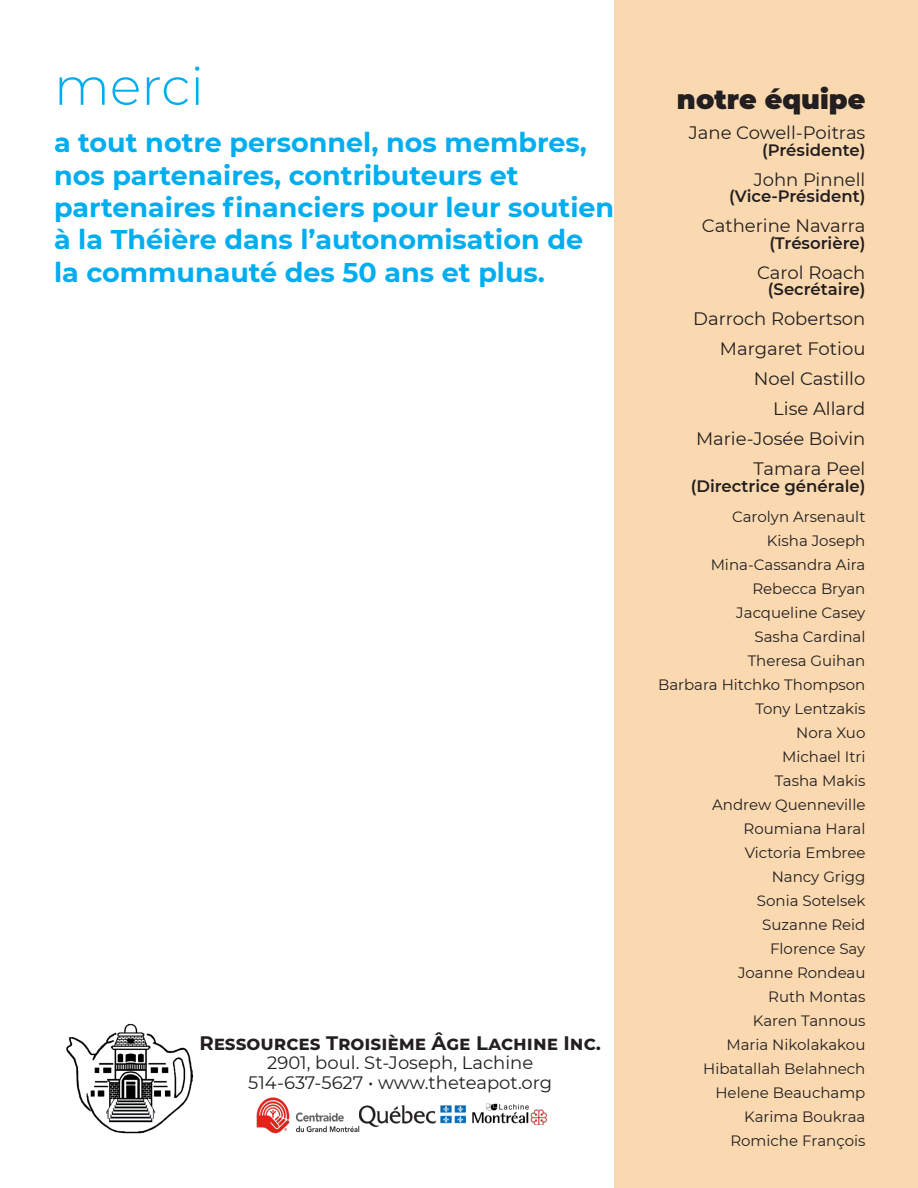
<style>
.page{position:relative;width:918px;height:1188px;background:#fff}
.page>*{position:absolute;margin:0;border:0;box-sizing:border-box;transform-origin:0 0}
.t1{font:300 52.5px "Montserrat";color:#00aeef}
.t2{font:700 27px/32.4px "Montserrat";color:#00aeef}
.t3{font:900 27px "Montserrat";color:#231f20}
.t4{font:700 19.5px "Montserrat";color:#231f20}
.t5{font:18px "Montserrat";color:#231f20}
.t6{font:600 16.5px "Montserrat";color:#231f20}
.t7{font:15px "Montserrat";color:#231f20}
</style>
<div class="page">
<img style="left:256px;top:1097px;width:104px;height:37px">
<img style="left:359px;top:1103px;width:107px;height:25px">
<img style="left:472px;top:1103px;width:75px;height:21px">
<img style="left:67px;top:1023px;width:125px;height:111px">
<div style="left:614px;top:1px;width:304px;height:1187px;background:#fad9b1"></div>
<p class="t1" style="left:54px;top:51px;width:152px">merci</p>
<p class="t2" style="left:54px;top:125px;width:562px">a tout notre personnel, nos membres, nos partenaires, contributeurs et partenaires financiers pour leur soutien à la Théière dans l’autonomisation de la communauté des 50 ans et plus.</p>
<p class="t4" style="left:199px;top:1029px;width:403px">Ressources Troisième Âge Lachine Inc.</p>
<p class="t5" style="left:267px;top:1051px;width:268px">2901, boul. St-Joseph, Lachine</p>
<p class="t5" style="left:248px;top:1070px;width:305px">514-637-5627 • www.theteapot.org</p>
<p class="t3" style="left:677px;top:79px;width:190px">notre équipe</p>
<p class="t5" style="left:689px;top:121px;width:178px">Jane Cowell-Poitras</p>
<p class="t6" style="left:762px;top:138px;width:105px">(Présidente)</p>
<p class="t5" style="left:754px;top:167px;width:113px">John Pinnell</p>
<p class="t6" style="left:729px;top:185px;width:138px">(Vice-Président)</p>
<p class="t5" style="left:702px;top:214px;width:165px">Catherine Navarra</p>
<p class="t6" style="left:769px;top:231px;width:98px">(Trésorière)</p>
<p class="t5" style="left:757px;top:260px;width:110px">Carol Roach</p>
<p class="t6" style="left:768px;top:278px;width:99px">(Secrétaire)</p>
<p class="t5" style="left:693px;top:307px;width:174px">Darroch Robertson</p>
<p class="t5" style="left:720px;top:337px;width:147px">Margaret Fotiou</p>
<p class="t5" style="left:754px;top:367px;width:113px">Noel Castillo</p>
<p class="t5" style="left:773px;top:397px;width:94px">Lise Allard</p>
<p class="t5" style="left:696px;top:427px;width:171px">Marie-Josée Boivin</p>
<p class="t5" style="left:754px;top:457px;width:113px">Tamara Peel</p>
<p class="t6" style="left:691px;top:474px;width:176px">(Directrice générale)</p>
<p class="t7" style="left:732px;top:506px;width:135px">Carolyn Arsenault</p>
<p class="t7" style="left:767px;top:530px;width:100px">Kisha Joseph</p>
<p class="t7" style="left:711px;top:554px;width:156px">Mina-Cassandra Aira</p>
<p class="t7" style="left:752px;top:578px;width:115px">Rebecca Bryan</p>
<p class="t7" style="left:736px;top:602px;width:131px">Jacqueline Casey</p>
<p class="t7" style="left:755px;top:626px;width:112px">Sasha Cardinal</p>
<p class="t7" style="left:748px;top:650px;width:119px">Theresa Guihan</p>
<p class="t7" style="left:658px;top:674px;width:209px">Barbara Hitchko Thompson</p>
<p class="t7" style="left:755px;top:698px;width:112px">Tony Lentzakis</p>
<p class="t7" style="left:796px;top:722px;width:71px">Nora Xuo</p>
<p class="t7" style="left:782px;top:746px;width:85px">Michael Itri</p>
<p class="t7" style="left:775px;top:770px;width:92px">Tasha Makis</p>
<p class="t7" style="left:712px;top:794px;width:155px">Andrew Quenneville</p>
<p class="t7" style="left:744px;top:818px;width:123px">Roumiana Haral</p>
<p class="t7" style="left:745px;top:842px;width:122px">Victoria Embree</p>
<p class="t7" style="left:772px;top:866px;width:95px">Nancy Grigg</p>
<p class="t7" style="left:757px;top:890px;width:110px">Sonia Sotelsek</p>
<p class="t7" style="left:762px;top:914px;width:105px">Suzanne Reid</p>
<p class="t7" style="left:770px;top:938px;width:97px">Florence Say</p>
<p class="t7" style="left:738px;top:962px;width:129px">Joanne Rondeau</p>
<p class="t7" style="left:768px;top:986px;width:99px">Ruth Montas</p>
<p class="t7" style="left:753px;top:1010px;width:114px">Karen Tannous</p>
<p class="t7" style="left:726px;top:1034px;width:141px">Maria Nikolakakou</p>
<p class="t7" style="left:703px;top:1058px;width:164px">Hibatallah Belahnech</p>
<p class="t7" style="left:715px;top:1082px;width:152px">Helene Beauchamp</p>
<p class="t7" style="left:744px;top:1106px;width:123px">Karima Boukraa</p>
<p class="t7" style="left:730px;top:1130px;width:137px">Romiche François</p>
</div>
